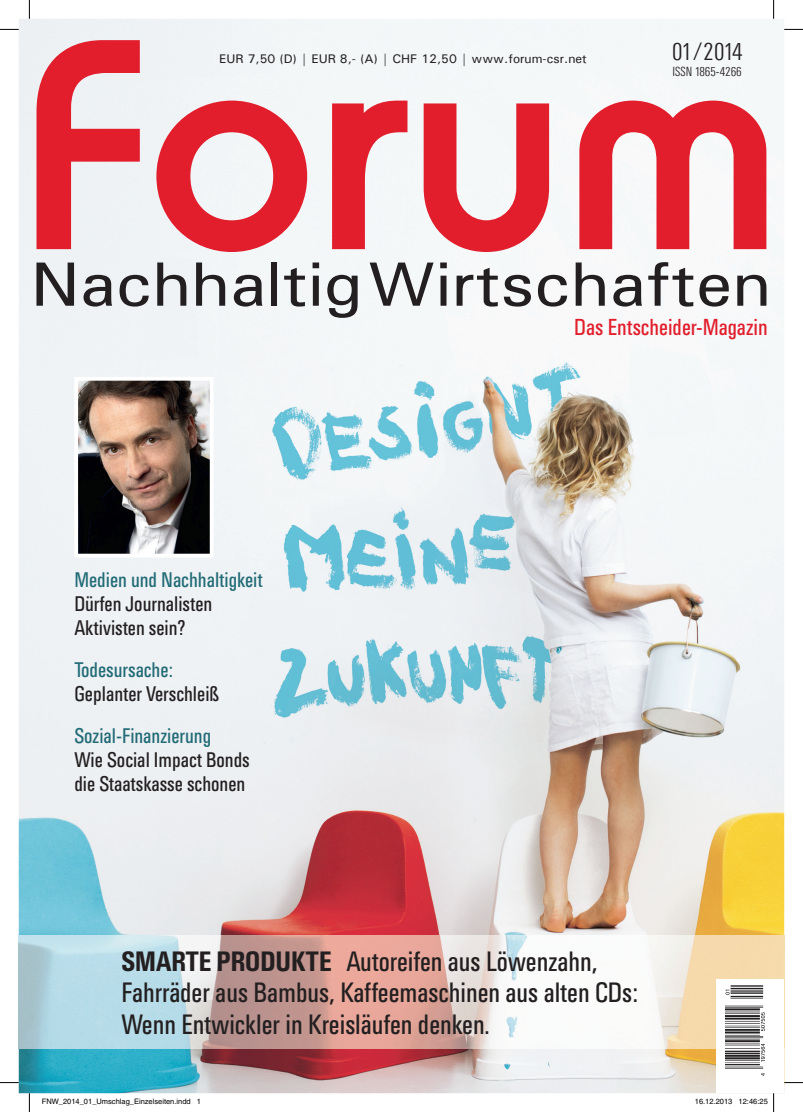
<style>
.page{position:relative;width:803px;height:1112px;background:#fff}
.page>*{position:absolute;margin:0;border:0;box-sizing:border-box;transform-origin:0 0}
.t1{font:500 287.62px "Bauhaus";letter-spacing:.04em;color:#e21e2c}
.t2{font:62.62px "Univers";color:#231f20;scale:1.08 1}
.t3{font:condensed 26.5px/31.8px "Univers SB";color:#231f20}
.t4{font:23.75px "Univers SB Lig Con";letter-spacing:-.05em;color:#231f20}
.t5{font:condensed 21.88px "Univers SB";color:#e21e2c}
.t6{font:condensed 20px/24px "Univers SB";color:#231f20}
.t7{font:condensed 20px "Univers SB";color:#216b76}
.t8{font:12.5px "Univers";color:#231f20}
.t9{font:12.5px "Univers SB Lig Con";color:#231f20}
.t10{font:7.5px "Helvetica";color:#000}
.s1{font-family:"Univers SB Med Con";font-stretch:normal}
</style>
<div class="page">
<img style="left:19px;top:19px;width:765px;height:1073px">
<svg style="left:33px;top:36px;width:111px;height:217px"></svg>
<svg style="left:153px;top:97px;width:158px;height:159px"></svg>
<svg style="left:328px;top:97px;width:83px;height:156px"></svg>
<svg style="left:420px;top:100px;width:133px;height:156px"></svg>
<svg style="left:576px;top:97px;width:194px;height:156px"></svg>
<img style="left:79px;top:382px;width:129px;height:170px">
<div style="left:74px;top:377px;width:139px;height:180px;border:4px solid #fff"></div>
<img style="left:19px;top:935px;width:765px;height:113px">
<div style="left:716px;top:979px;width:68px;height:113px;background:#fff"></div>
<img style="left:725px;top:985px;width:40px;height:90px">
<svg style="left:0;top:29px;width:19px;height:1px"></svg>
<svg style="left:784px;top:29px;width:19px;height:1px"></svg>
<svg style="left:0;top:1081px;width:19px;height:2px"></svg>
<svg style="left:784px;top:1081px;width:19px;height:2px"></svg>
<svg style="left:29px;top:0;width:1px;height:19px"></svg>
<svg style="left:29px;top:1092px;width:1px;height:19px"></svg>
<svg style="left:773px;top:0;width:1px;height:19px"></svg>
<svg style="left:739px;top:1093px;width:35px;height:18px"></svg>
<p class="t4" style="left:672px;top:38px;width:72px">01/2014</p>
<h1 class="t1" style="left:32px;top:-25px;width:746px">Forum</h1>
<p class="t8" style="left:219px;top:51px;width:369px">EUR 7,50 (D) | EUR 8,- (A) | CHF 12,50 | www.forum-csr.net</p>
<p class="t9" style="left:672px;top:64px;width:71px">ISSN 1865-4266</p>
<h2 class="t2" style="left:31px;top:245px;width:687px">Nachhaltig Wirtschaften</h2>
<p class="t5" style="left:574px;top:314px;width:195px">Das Entscheider-Magazin</p>
<p class="t7" style="left:74px;top:568px;width:190px">Medien und Nachhaltigkeit</p>
<p class="t6" style="left:74px;top:591px;width:139px">Dürfen Journalisten<br>Aktivisten sein?</p>
<p class="t7" style="left:74px;top:658px;width:100px">Todesursache:</p>
<p class="t6" style="left:74px;top:681px;width:146px">Geplanter Verschleiß</p>
<p class="t7" style="left:74px;top:724px;width:138px">Sozial-Finanzierung</p>
<p class="t6" style="left:74px;top:747px;width:177px">Wie Social Impact Bonds die Staatskasse schonen</p>
<p class="t3" style="left:121px;top:944px;width:518px"><span class="s1">SMARTE PRODUKTE</span> Autoreifen aus Löwenzahn,<br>Fahrräder aus Bambus, Kaffeemaschinen aus alten CDs:<br>Wenn Entwickler in Kreisläufen denken.</p>
<p class="t10" style="left:42px;top:1097px;width:161px">FNW_2014_01_Umschlag_Einzelseiten.indd 1</p>
<p class="t10" style="left:695px;top:1097px;width:74px">16.12.2013 12:46:25</p>
</div>
